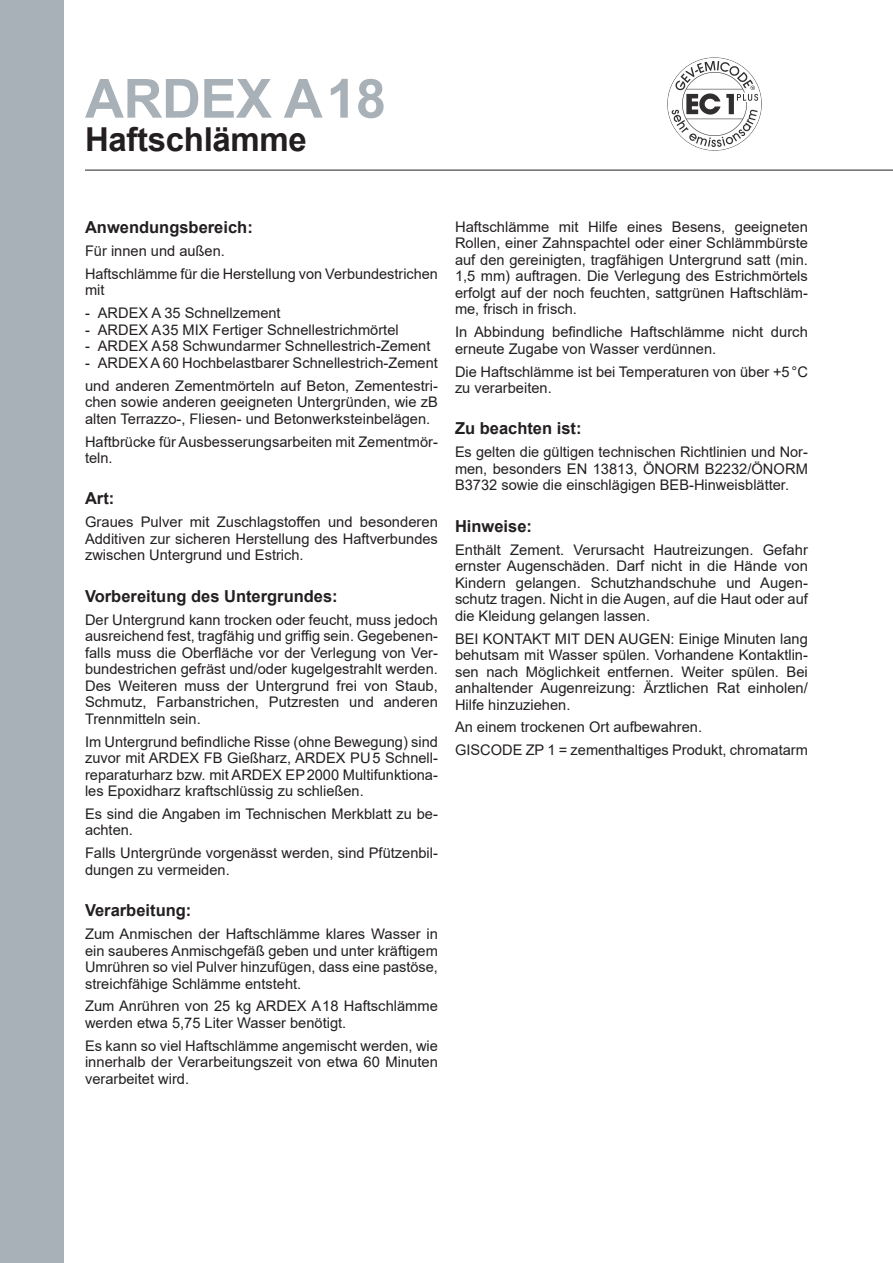
<style>
.page{position:relative;width:893px;height:1263px;background:#fff}
.page>*{position:absolute;margin:0;border:0;box-sizing:border-box;transform-origin:0 0}
.Produktname_Innensei{font:700 54px "Arial";letter-spacing:-.01em;color:#a8b1b7}
.Produktbezeichnung_I{font:700 33px "Arial";letter-spacing:-.01em;color:#231f20}
.Zwischentitel{font:700 16.5px "Arial";color:#231f20}
.Grundtext_mit_Abstan{font:14.7px/16.5px "Arial";color:#231f20;text-align:justify}
</style>
<div class="page">
<div style="left:0;top:0;width:64px;height:1263px;background:#a8b1b7"></div>
<hr style="left:85px;top:170px;width:808px;height:1px;background:#231f20">
<img style="left:668px;top:57px;width:93px;height:94px">
<p class="Produktname_Innensei" style="left:85px;top:61px;width:302px">ARDEX A18</p>
<p class="Produktbezeichnung_I" style="left:85px;top:116px;width:223px">Haftschlämme</p>
<p class="Zwischentitel" style="left:85px;top:216px;width:169px">Anwendungsbereich:</p>
<p class="Grundtext_mit_Abstan" style="left:85px;top:242px;width:141px">Für innen und außen.</p>
<p class="Grundtext_mit_Abstan" style="left:85px;top:265px;width:354px">Haftschlämme für die Herstellung von Verbundestrichen mit</p>
<p class="Grundtext_mit_Abstan" style="left:85px;top:305px;width:197px">- ARDEX A 35 Schnellzement</p>
<p class="Grundtext_mit_Abstan" style="left:85px;top:321px;width:315px">- ARDEX A35 MIX Fertiger Schnellestrichmörtel</p>
<p class="Grundtext_mit_Abstan" style="left:85px;top:338px;width:347px">- ARDEX A58 Schwundarmer Schnellestrich-Zement</p>
<p class="Grundtext_mit_Abstan" style="left:85px;top:354px;width:354px">- ARDEX A 60 Hochbelastbarer Schnellestrich-Zement</p>
<p class="Grundtext_mit_Abstan" style="left:85px;top:377px;width:354px">und anderen Zementmörteln auf Beton, Zementestri&shy;chen sowie anderen geeigneten Untergründen, wie zB alten Terrazzo-, Fliesen- und Betonwerksteinbelägen.</p>
<p class="Grundtext_mit_Abstan" style="left:85px;top:433px;width:354px">Haftbrücke für Ausbesserungsarbeiten mit Zementmör&shy;teln.</p>
<p class="Zwischentitel" style="left:85px;top:487px;width:31px">Art:</p>
<p class="Grundtext_mit_Abstan" style="left:85px;top:514px;width:354px">Graues Pulver mit Zuschlagstoffen und besonderen Additiven zur sicheren Herstellung des Haftverbundes zwischen Untergrund und Estrich.</p>
<p class="Zwischentitel" style="left:85px;top:584px;width:254px">Vorbereitung des Untergrundes:</p>
<p class="Grundtext_mit_Abstan" style="left:85px;top:611px;width:354px">Der Untergrund kann trocken oder feucht, muss jedoch ausreichend fest, tragfähig und griffig sein. Gegebenen&shy;falls muss die Oberfläche vor der Verlegung von Ver&shy;bundestrichen gefräst und/oder kugelgestrahlt werden.<br>Des Weiteren muss der Untergrund frei von Staub, Schmutz, Farbanstrichen, Putzresten und anderen Trennmitteln sein.</p>
<p class="Grundtext_mit_Abstan" style="left:85px;top:733px;width:354px">Im Untergrund befindliche Risse (ohne Bewegung) sind zuvor mit ARDEX FB Gießharz, ARDEX PU5 Schnell&shy;reparaturharz bzw. mit ARDEX EP2000 Multifunktiona&shy;les Epoxidharz kraftschlüssig zu schließen.</p>
<p class="Grundtext_mit_Abstan" style="left:85px;top:805px;width:354px">Es sind die Angaben im Technischen Merkblatt zu be&shy;achten.</p>
<p class="Grundtext_mit_Abstan" style="left:85px;top:845px;width:354px">Falls Untergründe vorgenässt werden, sind Pfützenbil&shy;dungen zu vermeiden.</p>
<p class="Zwischentitel" style="left:85px;top:899px;width:108px">Verarbeitung:</p>
<p class="Grundtext_mit_Abstan" style="left:85px;top:925px;width:354px">Zum Anmischen der Haftschlämme klares Wasser in ein sauberes Anmischgefäß geben und unter kräftigem Umrühren so viel Pulver hinzufügen, dass eine pastöse, streichfähige Schlämme entsteht.</p>
<p class="Grundtext_mit_Abstan" style="left:85px;top:998px;width:354px">Zum Anrühren von 25 kg ARDEX A18 Haftschlämme werden etwa 5,75 Liter Wasser benötigt.</p>
<p class="Grundtext_mit_Abstan" style="left:85px;top:1037px;width:354px">Es kann so viel Haftschlämme angemischt werden, wie innerhalb der Verarbeitungszeit von etwa 60 Minuten verarbeitet wird.</p>
<p class="Grundtext_mit_Abstan" style="left:455px;top:218px;width:354px">Haftschlämme mit Hilfe eines Besens, geeigneten Rollen, einer Zahnspachtel oder einer Schlämmbürste auf den gereinigten, tragfähigen Untergrund satt (min.<br>1,5 mm) auftragen. Die Verlegung des Estrichmörtels erfolgt auf der noch feuchten, sattgrünen Haftschläm&shy;me, frisch in frisch.</p>
<p class="Grundtext_mit_Abstan" style="left:455px;top:324px;width:354px">In Abbindung befindliche Haftschlämme nicht durch erneute Zugabe von Wasser verdünnen.</p>
<p class="Grundtext_mit_Abstan" style="left:455px;top:363px;width:354px">Die Haftschlämme ist bei Temperaturen von über +5°C zu verarbeiten.</p>
<p class="Zwischentitel" style="left:455px;top:417px;width:128px">Zu beachten ist:</p>
<p class="Grundtext_mit_Abstan" style="left:455px;top:444px;width:354px">Es gelten die gültigen technischen Richtlinien und Nor&shy;men, besonders EN 13813, ÖNORM B2232/ÖNORM B3732 sowie die einschlägigen BEB-Hinweisblätter.</p>
<p class="Zwischentitel" style="left:455px;top:514px;width:79px">Hinweise:</p>
<p class="Grundtext_mit_Abstan" style="left:455px;top:541px;width:354px">Enthält Zement. Verursacht Hautreizungen. Gefahr ernster Augenschäden. Darf nicht in die Hände von Kindern gelangen. Schutzhandschuhe und Augen&shy;schutz tragen. Nicht in die Augen, auf die Haut oder auf die Kleidung gelangen lassen.</p>
<p class="Grundtext_mit_Abstan" style="left:455px;top:630px;width:354px">BEI KONTAKT MIT DEN AUGEN: Einige Minuten lang behutsam mit Wasser spülen. Vorhandene Kontaktlin&shy;sen nach Möglichkeit entfernen. Weiter spülen. Bei anhaltender Augenreizung: Ärztlichen Rat einholen/ Hilfe hinzuziehen.</p>
<p class="Grundtext_mit_Abstan" style="left:455px;top:719px;width:249px">An einem trockenen Ort aufbewahren.</p>
<p class="Grundtext_mit_Abstan" style="left:455px;top:742px;width:354px">GISCODE ZP 1 = zementhaltiges Produkt, chromatarm</p>
</div>
